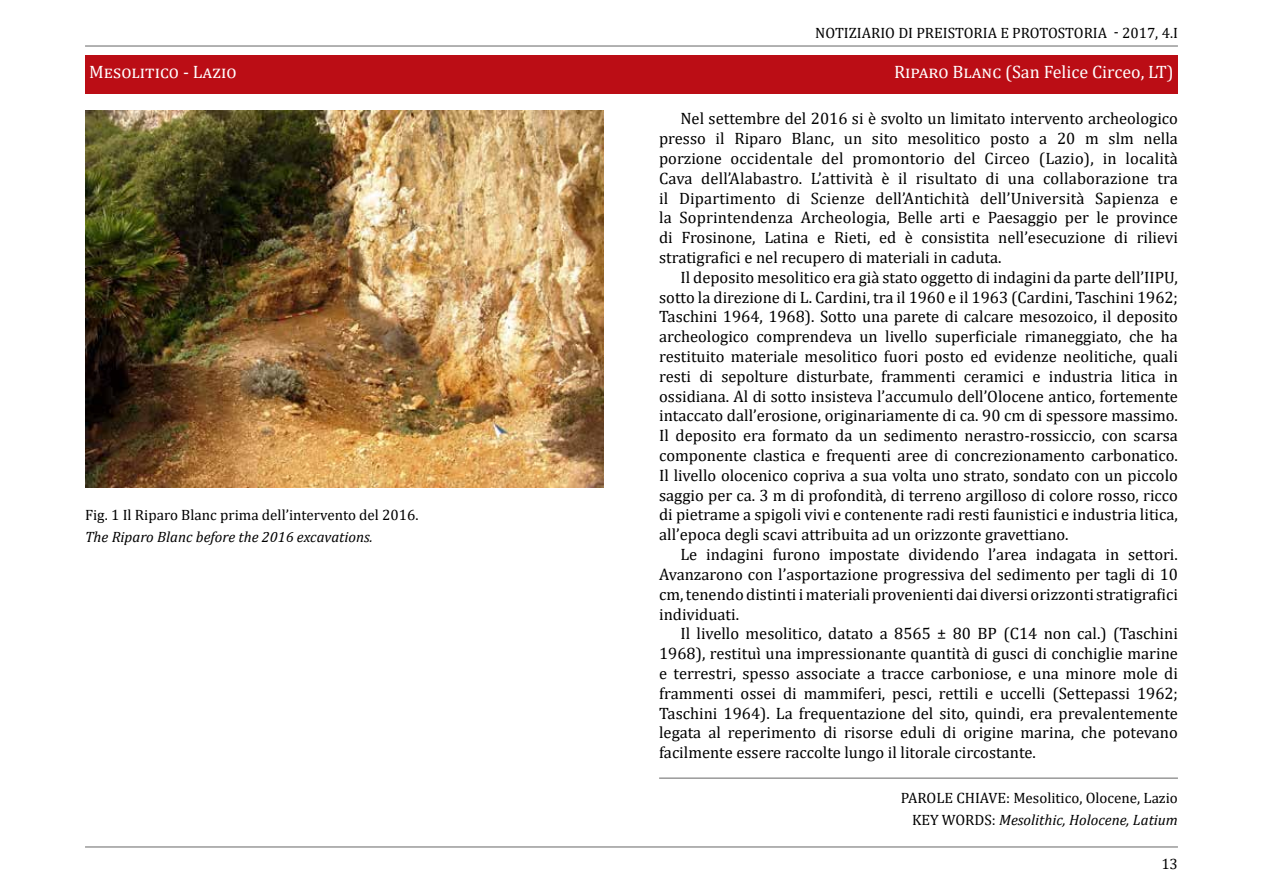
<style>
.page{position:relative;width:1263px;height:893px;background:#fff}
.page>*{position:absolute;margin:0;border:0;box-sizing:border-box;transform-origin:0 0}
.t1{font:18px "Cambria";color:#fff}
.t2{font:16.5px/19.8px "Cambria";color:#000;text-align:justify}
.t3{font:15px/22.2px "Cambria";color:#000;text-align:right}
.t4{font:italic 15px "Cambria";color:#000}
.s1{font-style:italic}
</style>
<div class="page">
<hr style="left:85px;top:45px;width:1093px;height:2px;background:#999">
<hr style="left:85px;top:846px;width:1093px;height:2px;background:#999">
<div style="left:85px;top:55px;width:1093px;height:39px;background:#bb0d15"></div>
<img style="left:85px;top:111px;width:519px;height:376px">
<hr style="left:659px;top:777px;width:519px;height:2px;background:#999">
<p class="t3" style="left:815px;top:22px;width:364px">NOTIZIARIO DI PREISTORIA E PROTOSTORIA - 2017, 4.I</p>
<p class="t1" style="left:89px;top:61px;width:149px">Mesolitico - Lazio</p>
<p class="t1" style="left:894px;top:61px;width:281px">Riparo Blanc (San Felice Circeo, LT)</p>
<p class="t3" style="left:85px;top:504px;width:335px">Fig. 1 Il Riparo Blanc prima dell’intervento del 2016.</p>
<p class="t4" style="left:85px;top:526px;width:289px">The Riparo Blanc before the 2016 excavations.</p>
<p class="t2" style="left:659px;top:109px;width:520px;text-indent:21px">Nel settembre del 2016 si è svolto un limitato intervento archeologico presso il Riparo Blanc, un sito mesolitico posto a 20 m slm nella porzione occidentale del promontorio del Circeo (Lazio), in località Cava dell’Alabastro. L’attività è il risultato di una collaborazione tra il Dipartimento di Scienze dell’Antichità dell’Università Sapienza e la Soprintendenza Archeologia, Belle arti e Paesaggio per le province di Frosinone, Latina e Rieti, ed è consistita nell’esecuzione di rilievi stratigrafici e nel recupero di materiali in caduta.</p>
<p class="t2" style="left:659px;top:267px;width:520px;text-indent:21px">Il deposito mesolitico era già stato oggetto di indagini da parte dell’IIPU, sotto la direzione di L. Cardini, tra il 1960 e il 1963 (Cardini, Taschini 1962; Taschini 1964, 1968). Sotto una parete di calcare mesozoico, il deposito archeologico comprendeva un livello superficiale rimaneggiato, che ha restituito materiale mesolitico fuori posto ed evidenze neolitiche, quali resti di sepolture disturbate, frammenti ceramici e industria litica in ossidiana. Al di sotto insisteva l’accumulo dell’Olocene antico, fortemente intaccato dall’erosione, originariamente di ca. 90 cm di spessore massimo.<br>Il deposito era formato da un sedimento nerastro-rossiccio, con scarsa componente clastica e frequenti aree di concrezionamento carbonatico.<br>Il livello olocenico copriva a sua volta uno strato, sondato con un piccolo saggio per ca. 3 m di profondità, di terreno argilloso di colore rosso, ricco di pietrame a spigoli vivi e contenente radi resti faunistici e industria litica, all’epoca degli scavi attribuita ad un orizzonte gravettiano.</p>
<p class="t2" style="left:659px;top:544px;width:520px;text-indent:21px">Le indagini furono impostate dividendo l’area indagata in settori.<br>Avanzarono con l’asportazione progressiva del sedimento per tagli di 10 cm, tenendo distinti i materiali provenienti dai diversi orizzonti stratigrafici individuati.</p>
<p class="t2" style="left:659px;top:624px;width:520px;text-indent:21px">Il livello mesolitico, datato a 8565 ± 80 BP (C14 non cal.) (Taschini 1968), restituì una impressionante quantità di gusci di conchiglie marine e terrestri, spesso associate a tracce carboniose, e una minore mole di frammenti ossei di mammiferi, pesci, rettili e uccelli (Settepassi 1962; Taschini 1964). La frequentazione del sito, quindi, era prevalentemente legata al reperimento di risorse eduli di origine marina, che potevano facilmente essere raccolte lungo il litorale circostante.</p>
<p class="t3" style="left:901px;top:786px;width:279px">PAROLE CHIAVE: Mesolitico, Olocene, Lazio<br>KEY WORDS: <span class="s1">Mesolithic, Holocene, Latium</span></p>
<p class="t3" style="left:1161px;top:852px;width:18px">13</p>
</div>
